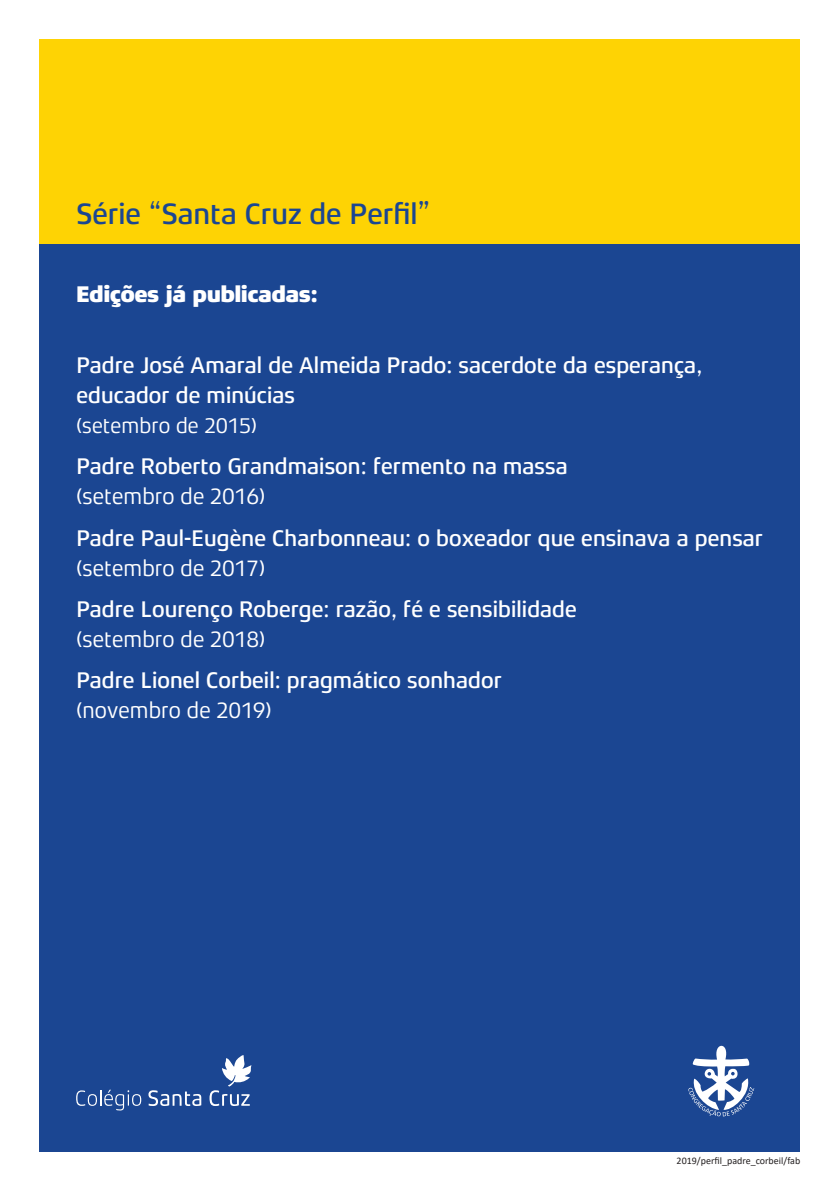
<style>
.page{position:relative;width:840px;height:1191px;background:#fff}
.page>*{position:absolute;margin:0;border:0;box-sizing:border-box;transform-origin:0 0}
.t1{font:500 30px "Xenois Sans Pro";letter-spacing:-.025em;color:#1b4692}
.titulos_4capa{font:500 23px/30px "Xenois Sans Pro";letter-spacing:-.025em;color:#fff}
.t2{font:800 23px "Xenois Sans Pro";letter-spacing:-.025em;color:#fff}
.titulos_4capa-2{font:22px "Xenois Sans Pro";letter-spacing:-.025em;color:#fff}
.assina_fabi{font:10px "Calibri";color:#231f20}
.s1{font-weight:400}
</style>
<div class="page">
<div style="left:40px;top:244px;width:759px;height:907px;background:#1b4692"></div>
<div style="left:40px;top:40px;width:759px;height:204px;background:#fed304"></div>
<svg style="left:148px;top:1090px;width:53px;height:16px"></svg>
<svg style="left:76px;top:1089px;width:65px;height:21px"></svg>
<svg style="left:209px;top:1055px;width:42px;height:51px"></svg>
<svg style="left:688px;top:1045px;width:65px;height:71px"></svg>
<p class="t1" style="left:76px;top:197px;width:356px">Série “Santa Cruz de Perfil”</p>
<p class="t2" style="left:76px;top:280px;width:243px">Edições já publicadas:</p>
<p class="titulos_4capa" style="left:76px;top:350px;width:627px">Padre José Amaral de Almeida Prado: sacerdote da esperança, educador de minúcias</p>
<p class="titulos_4capa-2" style="left:76px;top:413px;width:182px">(setembro de 2015)</p>
<p class="titulos_4capa" style="left:76px;top:451px;width:493px">Padre Roberto Grandmaison: fermento na massa <span class="s1">(setembro de 2016)</span></p>
<p class="titulos_4capa" style="left:76px;top:523px;width:688px">Padre Paul-Eugène Charbonneau: o boxeador que ensinava a pensar <span class="s1">(setembro de 2017)</span></p>
<p class="titulos_4capa" style="left:76px;top:594px;width:502px">Padre Lourenço Roberge: razão, fé e sensibilidade <span class="s1">(setembro de 2018)</span></p>
<p class="titulos_4capa" style="left:76px;top:665px;width:427px">Padre Lionel Corbeil: pragmático sonhador <span class="s1">(novembro de 2019)</span></p>
<p class="assina_fabi" style="left:676px;top:1154px;width:125px">2019/perfil_padre_corbeil/fab</p>
</div>
